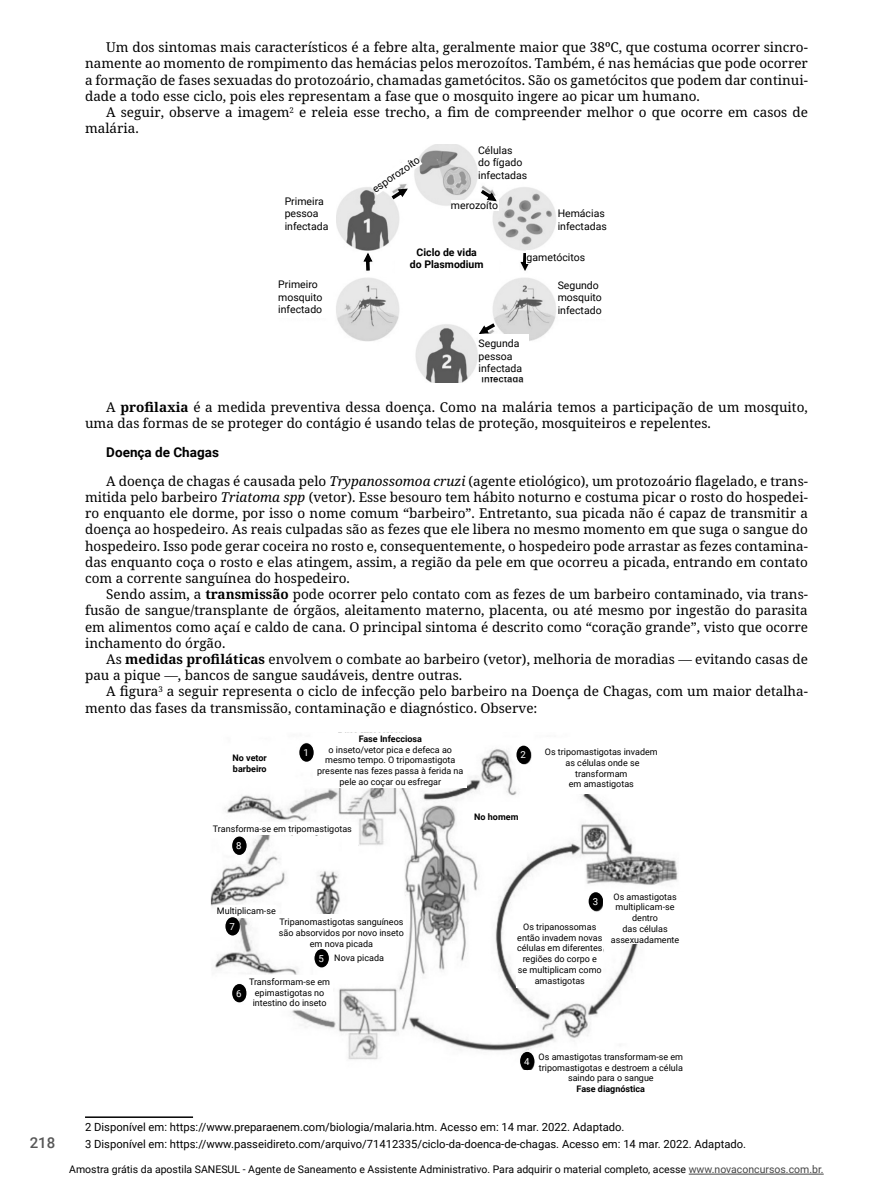
<style>
.page{position:relative;width:893px;height:1191px;background:#fff}
.page>*{position:absolute;margin:0;border:0;box-sizing:border-box;transform-origin:0 0}
.t1{font:500 15px "Roboto";color:#575757}
.Parágrafos{font:13.5px/16.2px "Noto Serif";color:#000}
.Subtópico{font:700 13.5px "Roboto";color:#000}
.Fonte_Tabelas_Imagens{font:11.25px "Roboto";color:#000}
.Nota_de_Roda_Pé{font:11.25px "Roboto";color:#000}
.Nota_de_Roda_Pé-2{font:10.5px/12.6px "Roboto";color:#000}
.Nota_de_Roda_Pé-3{font:700 10.5px "Roboto";color:#000}
.Nota_de_Roda_Pé-4{font:9.6px "Roboto";color:#fff}
.Nota_de_Roda_Pé-5{font:9px/10.8px "Roboto";color:#000;text-align:center}
.Nota_de_Roda_Pé-6{font:700 9px "Roboto";color:#000}
.s1{font-weight:700}
.s2{font-style:italic}
.s3{color:#454545}
</style>
<div class="page">
<hr style="left:689px;top:1173px;width:135px;height:1px;background:#454545">
<img style="left:336px;top:145px;width:220px;height:237px">
<div style="left:395px;top:239px;width:103px;height:38px;background:#fff"></div>
<div style="left:479px;top:334px;width:50px;height:43px;background:#fff"></div>
<div style="left:451px;top:200px;width:47px;height:10px;background:#fff"></div>
<div style="left:478px;top:143px;width:69px;height:38px;background:#fff"></div>
<svg style="left:369px;top:153px;width:53px;height:47px"></svg>
<svg style="left:480px;top:189px;width:18px;height:13px"></svg>
<svg style="left:477px;top:322px;width:19px;height:13px"></svg>
<svg style="left:363px;top:251px;width:11px;height:20px"></svg>
<svg style="left:520px;top:252px;width:11px;height:21px"></svg>
<div style="left:527px;top:250px;width:58px;height:13px;background:#fff"></div>
<img style="left:210px;top:732px;width:468px;height:337px">
<div style="left:314px;top:733px;width:153px;height:54px;background:#fff"></div>
<div style="left:532px;top:742px;width:139px;height:51px;background:#fff"></div>
<div style="left:603px;top:892px;width:84px;height:51px;background:#fff"></div>
<div style="left:516px;top:920px;width:87px;height:67px;background:#fff"></div>
<div style="left:277px;top:914px;width:129px;height:36px;background:#fff"></div>
<div style="left:246px;top:975px;width:87px;height:34px;background:#fff"></div>
<div style="left:217px;top:904px;width:59px;height:13px;background:#fff"></div>
<div style="left:210px;top:822px;width:144px;height:12px;background:#fff"></div>
<div style="left:330px;top:951px;width:59px;height:13px;background:#fff"></div>
<div style="left:467px;top:802px;width:59px;height:28px;background:#fff"></div>
<div style="left:220px;top:749px;width:59px;height:28px;background:#fff"></div>
<div style="left:536px;top:1050px;width:150px;height:45px;background:#fff"></div>
<div style="left:299px;top:743px;width:15px;height:18px;background:#000;border-radius:50%"></div>
<div style="left:516px;top:745px;width:15px;height:19px;background:#000;border-radius:50%"></div>
<div style="left:589px;top:892px;width:14px;height:18px;background:#000;border-radius:50%"></div>
<div style="left:520px;top:1051px;width:14px;height:19px;background:#000;border-radius:50%"></div>
<div style="left:315px;top:949px;width:14px;height:18px;background:#000;border-radius:50%"></div>
<div style="left:232px;top:984px;width:14px;height:18px;background:#000;border-radius:50%"></div>
<div style="left:225px;top:917px;width:15px;height:18px;background:#000;border-radius:50%"></div>
<div style="left:232px;top:836px;width:14px;height:19px;background:#000;border-radius:50%"></div>
<hr style="left:85px;top:1116px;width:108px;height:2px;background:#000">
<p class="Parágrafos" style="left:85px;top:40px;width:724px;text-align:justify;text-indent:21px">Um dos sintomas mais característicos é a febre alta, geralmente maior que 38ºC, que costuma ocorrer sincro&shy;namente ao momento de rompimento das hemácias pelos merozoítos. Também, é nas hemácias que pode ocorrer a formação de fases sexuadas do protozoário, chamadas gametócitos. São os gametócitos que podem dar continui&shy;dade a todo esse ciclo, pois eles representam a fase que o mosquito ingere ao picar um humano.</p>
<p class="Parágrafos" style="left:85px;top:104px;width:724px;text-indent:21px">A seguir, observe a imagem<sup>2</sup> e releia esse trecho, a fim de compreender melhor o que ocorre em casos de malária.</p>
<p class="Nota_de_Roda_Pé-2" style="left:285px;top:194px;width:41px">Primeira</p>
<p class="Nota_de_Roda_Pé-2" style="left:285px;top:207px;width:35px">pessoa</p>
<p class="Nota_de_Roda_Pé-2" style="left:285px;top:220px;width:45px">infectada</p>
<p class="Nota_de_Roda_Pé-2" style="left:278px;top:278px;width:41px">Primeiro</p>
<p class="Nota_de_Roda_Pé-2" style="left:278px;top:290px;width:46px">mosquito</p>
<p class="Nota_de_Roda_Pé-2" style="left:278px;top:303px;width:45px">infectado</p>
<p class="Nota_de_Roda_Pé-2" style="left:369px;top:184px;width:57px;rotate:-34deg">esporozoíto</p>
<p class="Nota_de_Roda_Pé-2" style="left:478px;top:143px;width:51px">Células<br>do fígado infectadas</p>
<p class="Nota_de_Roda_Pé-2" style="left:451px;top:199px;width:49px">merozoíto</p>
<p class="Nota_de_Roda_Pé-2" style="left:558px;top:207px;width:49px">Hemácias</p>
<p class="Nota_de_Roda_Pé-2" style="left:558px;top:219px;width:51px">infectadas</p>
<p class="Nota_de_Roda_Pé-3" style="left:417px;top:244px;width:62px">Ciclo de vida</p>
<p class="Nota_de_Roda_Pé-3" style="left:410px;top:257px;width:75px">do Plasmodium</p>
<p class="Nota_de_Roda_Pé-2" style="left:527px;top:250px;width:60px">gametócitos</p>
<p class="Nota_de_Roda_Pé-2" style="left:558px;top:278px;width:43px">Segundo</p>
<p class="Nota_de_Roda_Pé-2" style="left:558px;top:291px;width:46px">mosquito</p>
<p class="Nota_de_Roda_Pé-2" style="left:558px;top:303px;width:45px">infectado</p>
<p class="Nota_de_Roda_Pé-2" style="left:479px;top:336px;width:42px">Segunda</p>
<p class="Nota_de_Roda_Pé-2" style="left:479px;top:349px;width:35px">pessoa</p>
<p class="Nota_de_Roda_Pé-2" style="left:479px;top:362px;width:45px">infectada</p>
<p class="Parágrafos" style="left:85px;top:399px;width:724px;text-indent:21px">A <span class="s1">profilaxia</span> é a medida preventiva dessa doença. Como na malária temos a participação de um mosquito, uma das formas de se proteger do contágio é usando telas de proteção, mosquiteiros e repelentes.</p>
<p class="Subtópico" style="left:106px;top:442px;width:114px">Doença de Chagas</p>
<p class="Parágrafos" style="left:85px;top:473px;width:724px;text-align:justify;text-indent:21px">A doença de chagas é causada pelo <span class="s2">Trypanossomoa cruzi</span> (agente etiológico), um protozoário flagelado, e trans&shy;mitida pelo barbeiro <span class="s2">Triatoma spp</span> (vetor). Esse besouro tem hábito noturno e costuma picar o rosto do hospedei&shy;ro enquanto ele dorme, por isso o nome comum “barbeiro”. Entretanto, sua picada não é capaz de transmitir a doença ao hospedeiro. As reais culpadas são as fezes que ele libera no mesmo momento em que suga o sangue do hospedeiro. Isso pode gerar coceira no rosto e, consequentemente, o hospedeiro pode arrastar as fezes contamina&shy;das enquanto coça o rosto e elas atingem, assim, a região da pele em que ocorreu a picada, entrando em contato com a corrente sanguínea do hospedeiro.</p>
<p class="Parágrafos" style="left:85px;top:586px;width:724px;text-align:justify;text-indent:21px">Sendo assim, a <span class="s1">transmissão</span> pode ocorrer pelo contato com as fezes de um barbeiro contaminado, via trans&shy;fusão de sangue/transplante de órgãos, aleitamento materno, placenta, ou até mesmo por ingestão do parasita em alimentos como açaí e caldo de cana. O principal sintoma é descrito como “coração grande”, visto que ocorre inchamento do órgão.</p>
<p class="Parágrafos" style="left:85px;top:651px;width:724px;text-indent:21px">As <span class="s1">medidas profiláticas</span> envolvem o combate ao barbeiro (vetor), melhoria de moradias — evitando casas de pau a pique —, bancos de sangue saudáveis, dentre outras.</p>
<p class="Parágrafos" style="left:85px;top:684px;width:724px;text-indent:21px">A figura<sup>3</sup> a seguir representa o ciclo de infecção pelo barbeiro na Doença de Chagas, com um maior detalha&shy;mento das fases da transmissão, contaminação e diagnóstico. Observe:</p>
<p class="Nota_de_Roda_Pé-6" style="left:359px;top:732px;width:65px">Fase Infecciosa</p>
<p class="Nota_de_Roda_Pé-5" style="left:317px;top:743px;width:148px">o inseto/vetor pica e defeca ao mesmo tempo. O tripomastigota presente nas fezes passa à ferida na pele ao coçar ou esfregar</p>
<p class="Nota_de_Roda_Pé-5" style="left:545px;top:746px;width:114px">Os tripomastigotas invadem</p>
<p class="Nota_de_Roda_Pé-4" style="left:303px;top:746px;width:7px">1</p>
<p class="Nota_de_Roda_Pé-4" style="left:520px;top:748px;width:7px">2</p>
<p class="Nota_de_Roda_Pé-6" style="left:233px;top:752px;width:36px">No vetor</p>
<p class="Nota_de_Roda_Pé-6" style="left:233px;top:762px;width:35px">barbeiro</p>
<p class="Nota_de_Roda_Pé-5" style="left:565px;top:757px;width:75px">as células onde se</p>
<p class="Nota_de_Roda_Pé-5" style="left:575px;top:767px;width:54px">transformam</p>
<p class="Nota_de_Roda_Pé-5" style="left:569px;top:778px;width:66px">em amastigotas</p>
<p class="Nota_de_Roda_Pé-5" style="left:213px;top:822px;width:141px">Transforma-se em tripomastigotas</p>
<p class="Nota_de_Roda_Pé-4" style="left:236px;top:839px;width:7px">8</p>
<p class="Nota_de_Roda_Pé-5" style="left:217px;top:905px;width:60px">Multiplicam-se</p>
<p class="Nota_de_Roda_Pé-4" style="left:230px;top:919px;width:7px">7</p>
<p class="Nota_de_Roda_Pé-4" style="left:236px;top:986px;width:7px">6</p>
<p class="Nota_de_Roda_Pé-5" style="left:279px;top:916px;width:127px">Tripanomastigotas sanguíneos são absorvidos por novo inseto em nova picada</p>
<p class="Nota_de_Roda_Pé-5" style="left:249px;top:976px;width:83px">Transformam-se em epimastigotas no intestino do inseto</p>
<p class="Nota_de_Roda_Pé-5" style="left:334px;top:952px;width:51px">Nova picada</p>
<p class="Nota_de_Roda_Pé-4" style="left:319px;top:951px;width:7px">5</p>
<p class="Nota_de_Roda_Pé-6" style="left:474px;top:810px;width:46px">No homem</p>
<p class="Nota_de_Roda_Pé-4" style="left:593px;top:894px;width:7px">3</p>
<p class="Nota_de_Roda_Pé-5" style="left:517px;top:921px;width:87px">Os tripanossomas então invadem novas células em diferentes regiões do corpo e se multiplicam como amastigotas</p>
<p class="Nota_de_Roda_Pé-5" style="left:613px;top:890px;width:65px">Os amastigotas</p>
<p class="Nota_de_Roda_Pé-5" style="left:616px;top:901px;width:60px">multiplicam-se dentro</p>
<p class="Nota_de_Roda_Pé-5" style="left:622px;top:923px;width:47px">das células</p>
<p class="Nota_de_Roda_Pé-5" style="left:611px;top:933px;width:70px">assexuadamente</p>
<p class="t1" style="left:30px;top:1132px;width:27px">218</p>
<p class="Nota_de_Roda_Pé-4" style="left:524px;top:1054px;width:7px">4</p>
<p class="Nota_de_Roda_Pé-5" style="left:539px;top:1051px;width:146px">Os amastigotas transformam-se em tripomastigotas e destroem a célula saindo para o sangue</p>
<p class="Nota_de_Roda_Pé-6" style="left:577px;top:1082px;width:70px">Fase diagnóstica</p>
<p class="Nota_de_Roda_Pé" style="left:85px;top:1118px;width:541px">2 Disponível em: https://www.preparaenem.com/biologia/malaria.htm. Acesso em: 14 mar. 2022. Adaptado.</p>
<p class="Fonte_Tabelas_Imagens" style="left:85px;top:1136px;width:663px">3 Disponível em: https://www.passeidireto.com/arquivo/71412335/ciclo-da-doenca-de-chagas. Acesso em: 14 mar. 2022. Adaptado.</p>
<p class="Nota_de_Roda_Pé-2" style="left:69px;top:1162px;width:756px">Amostra grátis da apostila SANESUL - Agente de Saneamento e Assistente Administrativo. Para adquirir o material completo, acesse <span class="s3">www.novaconcursos.com.br.</span></p>
</div>
